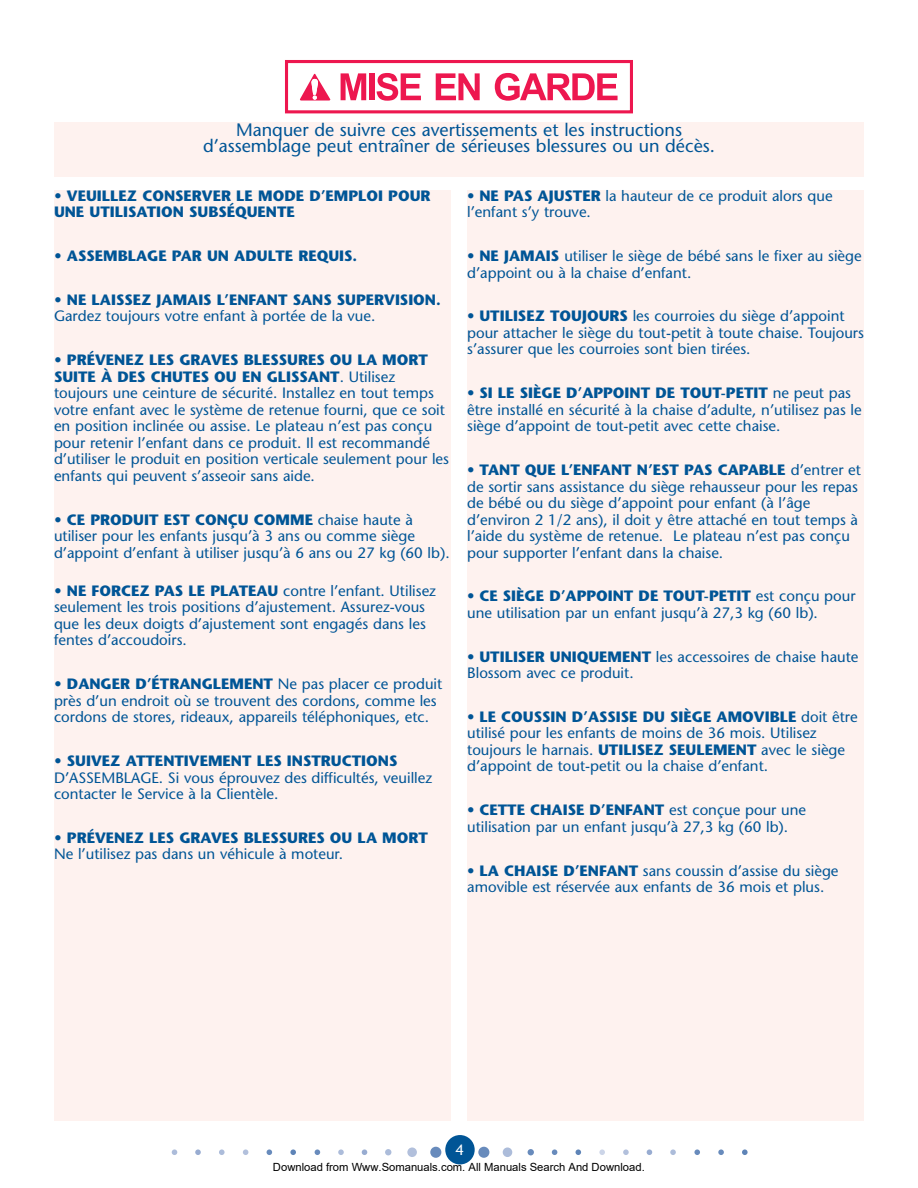
<style>
.page{position:relative;width:918px;height:1188px;background:#fff}
.page>*{position:absolute;margin:0;border:0;box-sizing:border-box;transform-origin:0 0}
.t1{font:18px/16.5px "Stone Sans";color:#005596;text-align:center}
.t2{font:15px/16.5px "Stone Sans";color:#005596}
.t3{font:700 15px/16.5px "Stone Sans";color:#005596}
.t4{font:15px "Stone Sans";color:#fff}
.t5{font:11.25px "Arial";color:#000}
.s1{font-weight:700}
</style>
<div class="page">
<svg style="left:341px;top:73px;width:25px;height:27px"></svg>
<div style="left:369px;top:73px;width:6px;height:27px;background:#ed174f"></div>
<svg style="left:377px;top:73px;width:44px;height:28px"></svg>
<svg style="left:436px;top:73px;width:44px;height:27px"></svg>
<svg style="left:495px;top:73px;width:123px;height:28px"></svg>
<svg style="left:300px;top:74px;width:31px;height:27px"></svg>
<div style="left:285px;top:60px;width:348px;height:53px;border:3px solid #ed174f"></div>
<div style="left:54px;top:122px;width:810px;height:55px;background:#fef2ef"></div>
<div style="left:54px;top:190px;width:397px;height:930px;background:#fef2ef"></div>
<div style="left:467px;top:190px;width:397px;height:930px;background:#fef2ef"></div>
<svg style="left:195px;top:1149px;width:6px;height:6px"></svg>
<svg style="left:219px;top:1149px;width:6px;height:6px"></svg>
<svg style="left:243px;top:1149px;width:5px;height:6px"></svg>
<svg style="left:267px;top:1149px;width:5px;height:6px"></svg>
<svg style="left:290px;top:1149px;width:6px;height:6px"></svg>
<svg style="left:315px;top:1149px;width:5px;height:6px"></svg>
<svg style="left:172px;top:1149px;width:5px;height:6px"></svg>
<div style="left:503px;top:1147px;width:9px;height:10px;background:#acbcda;border-radius:50%"></div>
<svg style="left:362px;top:1149px;width:5px;height:6px"></svg>
<svg style="left:385px;top:1149px;width:6px;height:6px"></svg>
<div style="left:407px;top:1147px;width:10px;height:10px;background:#b2c0dc;border-radius:50%"></div>
<div style="left:430px;top:1147px;width:11px;height:11px;background:#688bbc;border-radius:50%"></div>
<div style="left:478px;top:1147px;width:11px;height:11px;background:#688bbc;border-radius:50%"></div>
<svg style="left:338px;top:1149px;width:6px;height:6px"></svg>
<svg style="left:742px;top:1149px;width:6px;height:6px"></svg>
<svg style="left:718px;top:1149px;width:6px;height:6px"></svg>
<svg style="left:694px;top:1149px;width:6px;height:6px"></svg>
<svg style="left:670px;top:1149px;width:6px;height:6px"></svg>
<svg style="left:623px;top:1149px;width:6px;height:6px"></svg>
<svg style="left:599px;top:1149px;width:6px;height:6px"></svg>
<svg style="left:576px;top:1149px;width:5px;height:6px"></svg>
<svg style="left:552px;top:1149px;width:5px;height:6px"></svg>
<svg style="left:528px;top:1149px;width:6px;height:6px"></svg>
<svg style="left:647px;top:1149px;width:5px;height:6px"></svg>
<div style="left:445px;top:1135px;width:30px;height:29px;background:#005596;border-radius:50%"></div>
<p class="t1" style="left:203px;top:123px;width:513px">Manquer de suivre ces avertissements et les instructions d’assemblage peut entraîner de sérieuses blessures ou un décès.</p>
<p class="t3" style="left:54px;top:189px;width:378px">• VEUILLEZ CONSERVER LE MODE D’EMPLOI POUR<br>UNE UTILISATION SUBSÉQUENTE</p>
<p class="t3" style="left:54px;top:249px;width:305px">• ASSEMBLAGE PAR UN ADULTE REQUIS.</p>
<p class="t3" style="left:54px;top:293px;width:388px">• NE LAISSEZ JAMAIS L’ENFANT SANS SUPERVISION.</p>
<p class="t2" style="left:54px;top:310px;width:323px">Gardez toujours votre enfant à portée de la vue.</p>
<p class="t2" style="left:54px;top:353px;width:397px"><span class="s1">• PRÉVENEZ LES GRAVES BLESSURES OU LA MORT SUITE À DES CHUTES OU EN GLISSANT</span>. Utilisez toujours une ceinture de sécurité. Installez en tout temps votre enfant avec le système de retenue fourni, que ce soit en position inclinée ou assise. Le plateau n’est pas conçu pour retenir l’enfant dans ce produit. Il est recommandé d’utiliser le produit en position verticale seulement pour les enfants qui peuvent s’asseoir sans aide.</p>
<p class="t2" style="left:54px;top:513px;width:397px"><span class="s1">• CE PRODUIT EST CONÇU COMME</span> chaise haute à utiliser pour les enfants jusqu’à 3 ans ou comme siège d’appoint d’enfant à utiliser jusqu’à 6 ans ou 27 kg (60 lb).</p>
<p class="t2" style="left:54px;top:584px;width:384px"><span class="s1">• NE FORCEZ PAS LE PLATEAU</span> contre l’enfant. Utilisez seulement les trois positions d’ajustement. Assurez-vous que les deux doigts d’ajustement sont engagés dans les fentes d’accoudoirs.</p>
<p class="t2" style="left:54px;top:677px;width:390px"><span class="s1">• DANGER D’ÉTRANGLEMENT</span> Ne pas placer ce produit près d’un endroit où se trouvent des cordons, comme les cordons de stores, rideaux, appareils téléphoniques, etc.</p>
<p class="t3" style="left:54px;top:754px;width:345px">• SUIVEZ ATTENTIVEMENT LES INSTRUCTIONS</p>
<p class="t2" style="left:54px;top:771px;width:380px">D’ASSEMBLAGE. Si vous éprouvez des difficultés, veuillez contacter le Service à la Clientèle.</p>
<p class="t3" style="left:54px;top:831px;width:375px">• PRÉVENEZ LES GRAVES BLESSURES OU LA MORT</p>
<p class="t2" style="left:54px;top:847px;width:291px">Ne l’utilisez pas dans un véhicule à moteur.</p>
<p class="t2" style="left:467px;top:189px;width:367px">• <span class="s1">NE PAS AJUSTER</span> la hauteur de ce produit alors que l’enfant s’y trouve.</p>
<p class="t2" style="left:467px;top:249px;width:396px">• <span class="s1">NE JAMAIS</span> utiliser le siège de bébé sans le fixer au siège d’appoint ou à la chaise d’enfant.</p>
<p class="t2" style="left:467px;top:310px;width:398px">• <span class="s1">UTILISEZ TOUJOURS</span> les courroies du siège d’appoint pour attacher le siège du tout-petit à toute chaise. Toujours s’assurer que les courroies sont bien tirées.</p>
<p class="t2" style="left:467px;top:386px;width:396px">• <span class="s1">SI LE SIÈGE D’APPOINT DE TOUT-PETIT</span> ne peut pas être installé en sécurité à la chaise d’adulte, n’utilisez pas le siège d’appoint de tout-petit avec cette chaise.</p>
<p class="t2" style="left:467px;top:463px;width:395px">• <span class="s1">TANT QUE L’ENFANT N’EST PAS CAPABLE</span> d’entrer et de sortir sans assistance du siège rehausseur pour les repas de bébé ou du siège d’appoint pour enfant (à l’âge d’environ 2 1/2 ans), il doit y être attaché en tout temps à l’aide du système de retenue. Le plateau n’est pas conçu pour supporter l’enfant dans la chaise.</p>
<p class="t2" style="left:467px;top:589px;width:390px">• <span class="s1">CE SIÈGE D’APPOINT DE TOUT-PETIT</span> est conçu pour une utilisation par un enfant jusqu’à 27,3 kg (60 lb).</p>
<p class="t2" style="left:467px;top:650px;width:393px">• <span class="s1">UTILISER UNIQUEMENT</span> les accessoires de chaise haute<br>Blossom avec ce produit.</p>
<p class="t2" style="left:467px;top:710px;width:392px">• <span class="s1">LE COUSSIN D’ASSISE DU SIÈGE AMOVIBLE</span> doit être utilisé pour les enfants de moins de 36 mois. Utilisez toujours le harnais. <span class="s1">UTILISEZ SEULEMENT</span> avec le siège d’appoint de tout-petit ou la chaise d’enfant.</p>
<p class="t2" style="left:467px;top:803px;width:341px">• <span class="s1">CETTE CHAISE D’ENFANT</span> est conçue pour une utilisation par un enfant jusqu’à 27,3 kg (60 lb).</p>
<p class="t2" style="left:467px;top:864px;width:373px">• <span class="s1">LA CHAISE D’ENFANT</span> sans coussin d’assise du siège amovible est réservée aux enfants de 36 mois et plus.</p>
<p class="t4" style="left:455px;top:1144px;width:10px">4</p>
<p class="t5" style="left:273px;top:1160px;width:373px">Download from Www.Somanuals.com. All Manuals Search And Download.</p>
</div>
